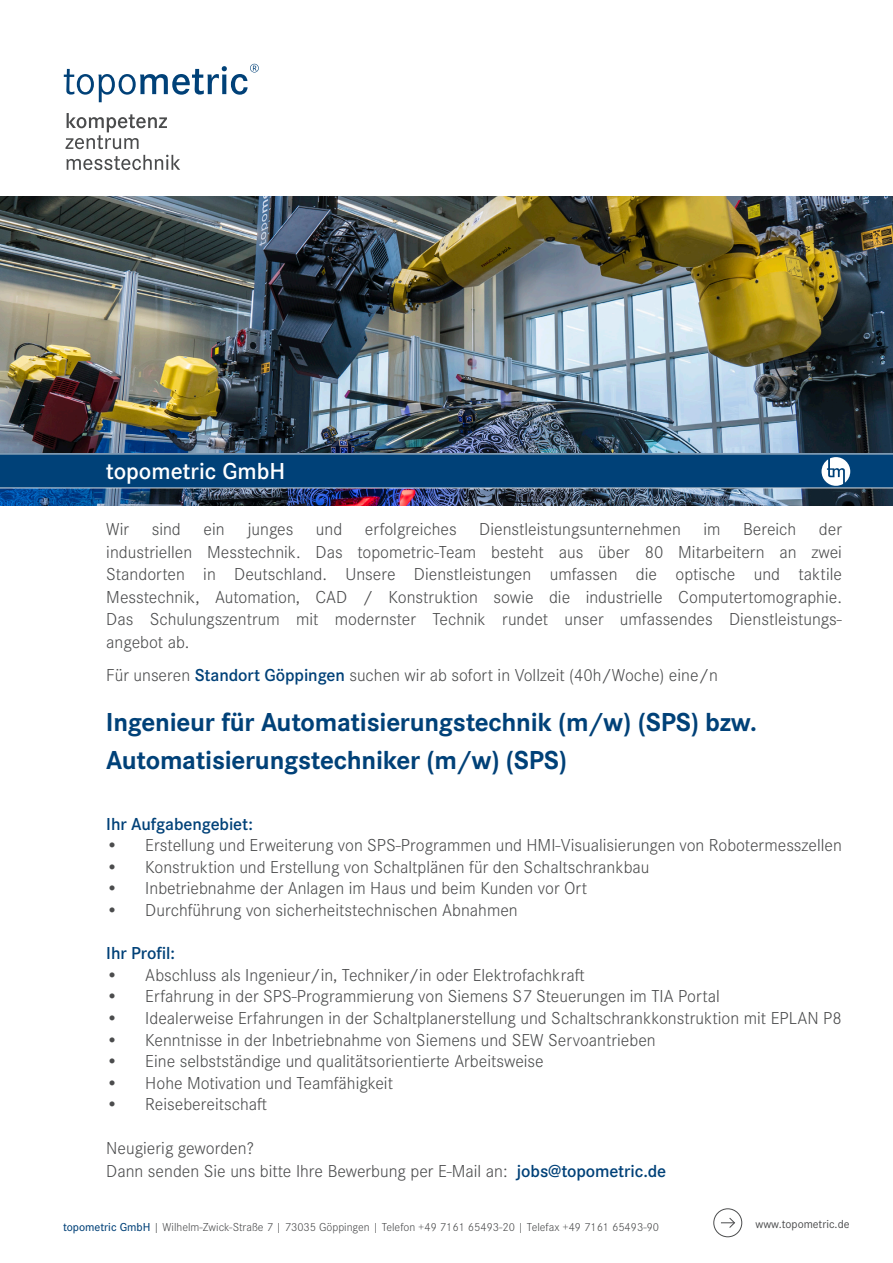
<style>
.page{position:relative;width:893px;height:1263px;background:#fff}
.page>*{position:absolute;margin:0;border:0;box-sizing:border-box;transform-origin:0 0}
.t1{font:700 27px "Corporate S Pro";letter-spacing:-.01em;color:#004178}
.Fliesstext_11pt__-_l{font:600 24px "Corporate S Pro";color:#fff}
.t2{font:300 18px/22.5px "Corporate S Pro";color:#4b4c4d;text-align:justify}
.t3{font:600 18px "Corporate S Pro";letter-spacing:-.005em;color:#004178}
.t4{font:300 12px "Corporate S Pro";color:#4b4c4d}
.url_title_corporate{font:12px "Corporate S Pro";color:#4b4c4d}
.s1{font-weight:600;color:#004178}
.s2{font-weight:500;color:#004178}
</style>
<div class="page">
<div style="left:713px;top:1208px;width:29px;height:29px;border:1px solid #4b4c4d;border-radius:50%"></div>
<svg style="left:721px;top:1218px;width:14px;height:10px"></svg>
<img style="left:0;top:197px;width:893px;height:308px">
<svg style="left:64px;top:64px;width:195px;height:38px"></svg>
<svg style="left:65px;top:113px;width:102px;height:36px"></svg>
<svg style="left:66px;top:155px;width:114px;height:15px"></svg>
<svg style="left:0;top:453px;width:893px;height:35px"></svg>
<p class="Fliesstext_11pt__-_l" style="left:106px;top:453px;width:181px">topometric GmbH</p>
<p class="t2" style="left:106px;top:517px;width:24px">Wir</p>
<p class="t2" style="left:152px;top:517px;width:31px">sind</p>
<p class="t2" style="left:203px;top:517px;width:23px">ein</p>
<p class="t2" style="left:247px;top:517px;width:48px">junges</p>
<p class="t2" style="left:316px;top:517px;width:28px">und</p>
<p class="t2" style="left:365px;top:517px;width:93px">erfolgreiches</p>
<p class="t2" style="left:479px;top:517px;width:203px">Dienstleistungsunternehmen</p>
<p class="t2" style="left:703px;top:517px;width:19px">im</p>
<p class="t2" style="left:743px;top:517px;width:55px">Bereich</p>
<p class="t2" style="left:106px;top:517px;width:737px;text-indent:713px">der industriellen Messtechnik. Das topometric-Team besteht aus über 80 Mitarbeitern an zwei Standorten in Deutschland. Unsere Dienstleistungen umfassen die optische und taktile Messtechnik, Automation, CAD / Konstruktion sowie die industrielle Computertomographie.<br>Das Schulungszentrum mit modernster Technik rundet unser umfassendes Dienstleistungs&shy;angebot ab.</p>
<p class="t2" style="left:106px;top:663px;width:613px">Für unseren <span class="s1">Standort Göppingen</span> suchen wir ab sofort in Vollzeit (40h/Woche) eine/n</p>
<p class="t1" style="left:106px;top:701px;width:652px">Ingenieur für Automatisierungstechnik (m/w) (SPS) bzw.</p>
<p class="t1" style="left:106px;top:739px;width:462px">Automatisierungstechniker (m/w) (SPS)</p>
<p class="t3" style="left:106px;top:810px;width:148px">Ihr Aufgabengebiet:</p>
<p class="t2" style="left:106px;top:833px;width:737px">• Erstellung und Erweiterung von SPS-Programmen und HMI-Visualisierungen von Robotermesszellen</p>
<p class="t2" style="left:106px;top:854px;width:545px">• Konstruktion und Erstellung von Schaltplänen für den Schaltschrankbau</p>
<p class="t2" style="left:106px;top:876px;width:482px">• Inbetriebnahme der Anlagen im Haus und beim Kunden vor Ort</p>
<p class="t2" style="left:106px;top:898px;width:413px">• Durchführung von sicherheitstechnischen Abnahmen</p>
<p class="t3" style="left:106px;top:940px;width:70px">Ihr Profil:</p>
<p class="t2" style="left:106px;top:962px;width:480px">• Abschluss als Ingenieur/in, Techniker/in oder Elektrofachkraft</p>
<p class="t2" style="left:106px;top:984px;width:615px">• Erfahrung in der SPS-Programmierung von Siemens S7 Steuerungen im TIA Portal</p>
<p class="t2" style="left:106px;top:1006px;width:737px">• Idealerweise Erfahrungen in der Schaltplanerstellung und Schaltschrankkonstruktion mit EPLAN P8</p>
<p class="t2" style="left:106px;top:1027px;width:551px">• Kenntnisse in der Inbetriebnahme von Siemens und SEW Servoantrieben</p>
<p class="t2" style="left:106px;top:1049px;width:439px">• Eine selbstständige und qualitätsorientierte Arbeitsweise</p>
<p class="t2" style="left:106px;top:1070px;width:288px">• Hohe Motivation und Teamfähigkeit</p>
<p class="t2" style="left:106px;top:1092px;width:162px">• Reisebereitschaft</p>
<p class="t2" style="left:106px;top:1136px;width:149px">Neugierig geworden?</p>
<p class="t2" style="left:106px;top:1158px;width:561px">Dann senden Sie uns bitte Ihre Bewerbung per E-Mail an: <span class="s1">jobs@topometric.de</span></p>
<p class="t4" style="left:63px;top:1218px;width:598px"><span class="s2">topometric GmbH</span> | Wilhelm-Zwick-Straße 7 | 73035 Göppingen | Telefon +49 7161 65493-20 | Telefax +49 7161 65493-90</p>
<p class="url_title_corporate" style="left:755px;top:1215px;width:96px">www.topometric.de</p>
</div>
